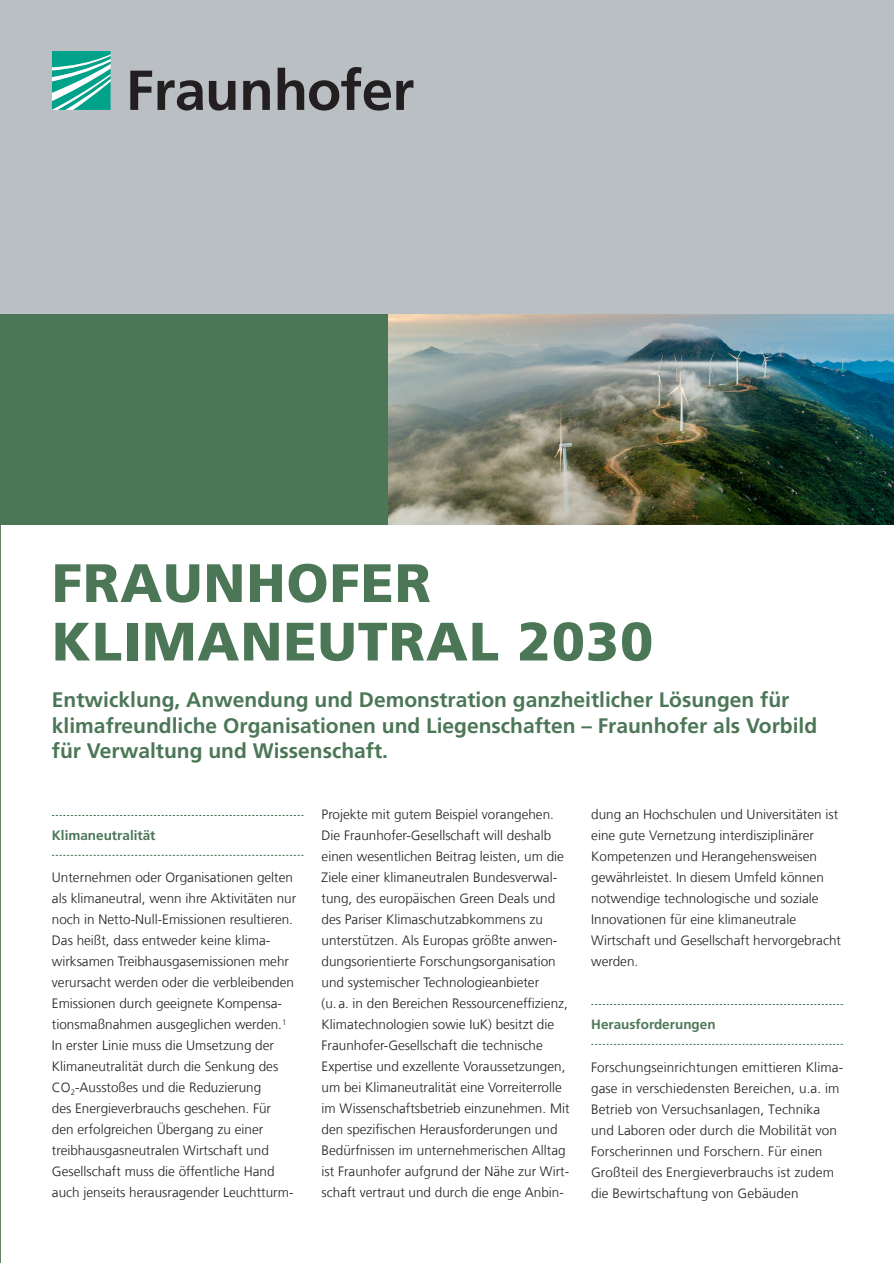
<style>
.page{position:relative;width:894px;height:1263px;background:#fff}
.page>*{position:absolute;margin:0;border:0;box-sizing:border-box;transform-origin:0 0}
._00_Titel{font:900 54px/58.5px "Frutiger LT Com";letter-spacing:.02em;color:#4c7757}
._00_Titel-2{font:700 21px/25.5px "Frutiger LT Com";color:#4c7757}
.ð__Energy_OS_RT__Ene{font:300 13.5px/21px "Frutiger LT Com";color:#231f20}
._11_Zwischenüberschr{font:700 13.5px "Frutiger LT Com";color:#4c7757}
</style>
<div class="page">
<hr style="left:0;top:518px;width:1px;height:745px;background:#638368">
<div style="left:0;top:0;width:894px;height:315px;background:#babfc3"></div>
<svg style="left:52px;top:51px;width:59px;height:59px;background:#4bbcab"></svg>
<svg style="left:130px;top:67px;width:283px;height:44px"></svg>
<div style="left:1px;top:315px;width:893px;height:210px;background:#4c7757"></div>
<svg style="left:52px;top:815px;width:252px;height:1px"></svg>
<svg style="left:52px;top:855px;width:252px;height:1px"></svg>
<svg style="left:591px;top:1004px;width:252px;height:1px"></svg>
<svg style="left:591px;top:1044px;width:252px;height:1px"></svg>
<img style="left:389px;top:315px;width:505px;height:210px">
<p class="_00_Titel" style="left:52px;top:554px;width:603px">FRAUNHOFER<br>KLIMANEUTRAL 2030</p>
<p class="_00_Titel-2" style="left:52px;top:687px;width:767px">Entwicklung, Anwendung und Demonstration ganzheitlicher Lösungen für klimafreundliche Organisationen und Liegenschaften – Fraunhofer als Vorbild für Verwaltung und Wissenschaft.</p>
<p class="_11_Zwischenüberschr" style="left:52px;top:827px;width:105px">Klimaneutralität</p>
<p class="ð__Energy_OS_RT__Ene" style="left:52px;top:867px;width:246px">Unternehmen oder Organisationen gelten als klimaneutral, wenn ihre Aktivitäten nur noch in Netto-Null-Emissionen resultieren.<br>Das heißt, dass entweder keine klima&shy;wirksamen Treibhausgasemissionen mehr verursacht werden oder die verbleibenden Emissionen durch geeignete Kompensa&shy;tionsmaßnahmen ausgeglichen werden.<sup>1<br></sup>In erster Linie muss die Umsetzung der Klimaneutralität durch die Senkung des CO<sub>2</sub>-Ausstoßes und die Reduzierung<br>des Energieverbrauchs geschehen. Für<br>den erfolgreichen Übergang zu einer treibhausgasneutralen Wirtschaft und Gesellschaft muss die öffentliche Hand auch jenseits herausragender Leuchtturm-</p>
<p class="ð__Energy_OS_RT__Ene" style="left:322px;top:804px;width:249px">Projekte mit gutem Beispiel vorangehen.<br>Die Fraunhofer-Gesellschaft will deshalb einen wesentlichen Beitrag leisten, um die Ziele einer klimaneutralen Bundesverwal&shy;tung, des europäischen Green Deals und des Pariser Klimaschutzabkommens zu unterstützen. Als Europas größte anwen&shy;dungsorientierte Forschungsorganisation und systemischer Technologieanbieter<br>(u. a. in den Bereichen Ressourceneffizienz, Klimatechnologien sowie IuK) besitzt die Fraunhofer-Gesellschaft die technische Expertise und exzellente Voraussetzungen, um bei Klimaneutralität eine Vorreiterrolle im Wissenschaftsbetrieb einzunehmen. Mit den spezifischen Herausforderungen und Bedürfnissen im unternehmerischen Alltag ist Fraunhofer aufgrund der Nähe zur Wirt&shy;schaft vertraut und durch die enge Anbin-</p>
<p class="ð__Energy_OS_RT__Ene" style="left:591px;top:804px;width:251px">dung an Hochschulen und Universitäten ist eine gute Vernetzung interdisziplinärer Kompetenzen und Herangehensweisen gewährleistet. In diesem Umfeld können notwendige technologische und soziale Innovationen für eine klimaneutrale Wirtschaft und Gesellschaft hervorgebracht werden.</p>
<p class="_11_Zwischenüberschr" style="left:591px;top:1016px;width:126px">Herausforderungen</p>
<p class="ð__Energy_OS_RT__Ene" style="left:591px;top:1056px;width:254px">Forschungseinrichtungen emittieren Klima&shy;gase in verschiedensten Bereichen, u.a. im Betrieb von Versuchsanlagen, Technika und Laboren oder durch die Mobilität von Forscherinnen und Forschern. Für einen Großteil des Energieverbrauchs ist zudem die Bewirtschaftung von Gebäuden</p>
</div>
